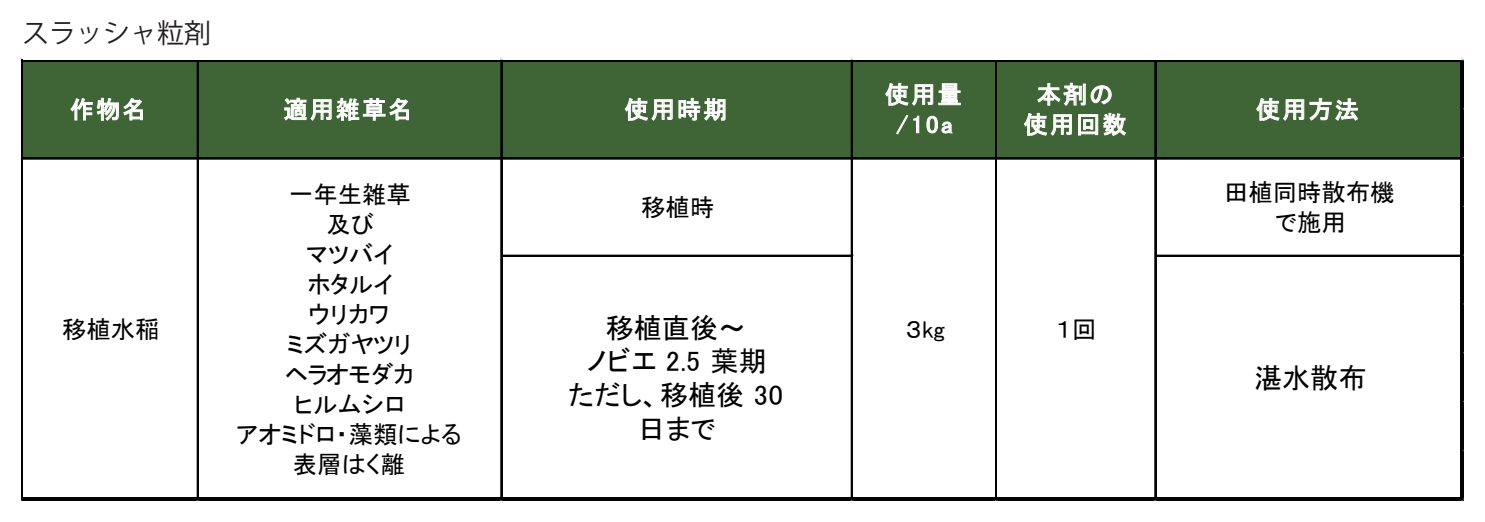
<style>
.page{position:relative;width:1485px;height:522px;background:#fff}
.page>*{position:absolute;margin:0;border:0;box-sizing:border-box;transform-origin:0 0}
.t1{font:28.12px/33.8px "MS P Gothic";color:#030303;text-align:center}
.t2{font:27px "Koz Go Pr 6 N";color:#231f20}
.t3{font:24.3px/29.9px "MS P Gothic";color:#030303;text-align:center}
.t4{font:24.3px/29.9px "MS P Gothic";letter-spacing:.075em;color:#fff;text-align:center}
</style>
<div class="page">
<div style="left:23px;top:62px;width:1441px;height:97px;background:#3f6537"></div>
<svg style="left:70px;top:98px;width:73px;height:23px"></svg>
<svg style="left:284px;top:97px;width:125px;height:24px"></svg>
<svg style="left:624px;top:98px;width:102px;height:23px"></svg>
<svg style="left:885px;top:83px;width:76px;height:23px"></svg>
<svg style="left:896px;top:114px;width:23px;height:21px"></svg>
<svg style="left:926px;top:115px;width:27px;height:19px"></svg>
<svg style="left:1256px;top:98px;width:102px;height:23px"></svg>
<svg style="left:1037px;top:83px;width:75px;height:23px"></svg>
<svg style="left:1024px;top:113px;width:48px;height:23px"></svg>
<svg style="left:1078px;top:113px;width:48px;height:23px"></svg>
<hr style="left:23px;top:60px;width:1441px;height:2px;background:#030303">
<hr style="left:23px;top:157px;width:1437px;height:2px;background:#030303">
<hr style="left:503px;top:254px;width:350px;height:1px;background:#030303">
<hr style="left:503px;top:255px;width:350px;height:2px;background:#030303">
<hr style="left:1156px;top:254px;width:304px;height:1px;background:#030303">
<hr style="left:1156px;top:255px;width:304px;height:2px;background:#030303">
<hr style="left:21px;top:60px;width:2px;height:440px;background:#030303">
<hr style="left:197px;top:62px;width:2px;height:435px;background:#030303">
<hr style="left:500px;top:62px;width:1px;height:435px;background:#030303">
<hr style="left:501px;top:62px;width:2px;height:435px;background:#030303">
<hr style="left:851px;top:62px;width:2px;height:435px;background:#030303">
<hr style="left:995px;top:62px;width:2px;height:435px;background:#030303">
<hr style="left:1154px;top:62px;width:2px;height:435px;background:#030303">
<hr style="left:23px;top:497px;width:1441px;height:3px;background:#030303">
<hr style="left:1460px;top:62px;width:4px;height:438px;background:#030303">
<p class="t2" style="left:22px;top:18px;width:191px">スラッシャ粒剤</p>
<p class="t4" style="left:70px;top:94px;width:78px">作物名</p>
<p class="t4" style="left:283px;top:94px;width:131px">適用雑草名</p>
<p class="t4" style="left:624px;top:94px;width:104px">使用時期</p>
<p class="t4" style="left:885px;top:79px;width:78px">使用量/10a</p>
<p class="t4" style="left:1023px;top:79px;width:104px">本剤の使用回数</p>
<p class="t3" style="left:62px;top:314px;width:99px">移植水稲</p>
<p class="t3" style="left:236px;top:179px;width:227px">一年生雑草<br>及び<br>マツバイ<br>ホタルイ<br>ウリカワ<br>ミズガヤツリ<br>ヘラオモダカ<br>ヒルムシロ<br>アオミドロ・藻類による表層はく離</p>
<p class="t3" style="left:641px;top:192px;width:75px">移植時</p>
<p class="t1" style="left:568px;top:310px;width:216px">移植直後～<br>ノビエ 2.5 葉期<br>ただし、移植後 30日まで</p>
<p class="t3" style="left:905px;top:314px;width:41px">３kg</p>
<p class="t3" style="left:1055px;top:314px;width:43px">１回</p>
<p class="t4" style="left:1256px;top:94px;width:104px">使用方法</p>
<p class="t3" style="left:1224px;top:177px;width:172px">田植同時散布機で施用</p>
<p class="t1" style="left:1254px;top:361px;width:114px">湛水散布</p>
</div>
